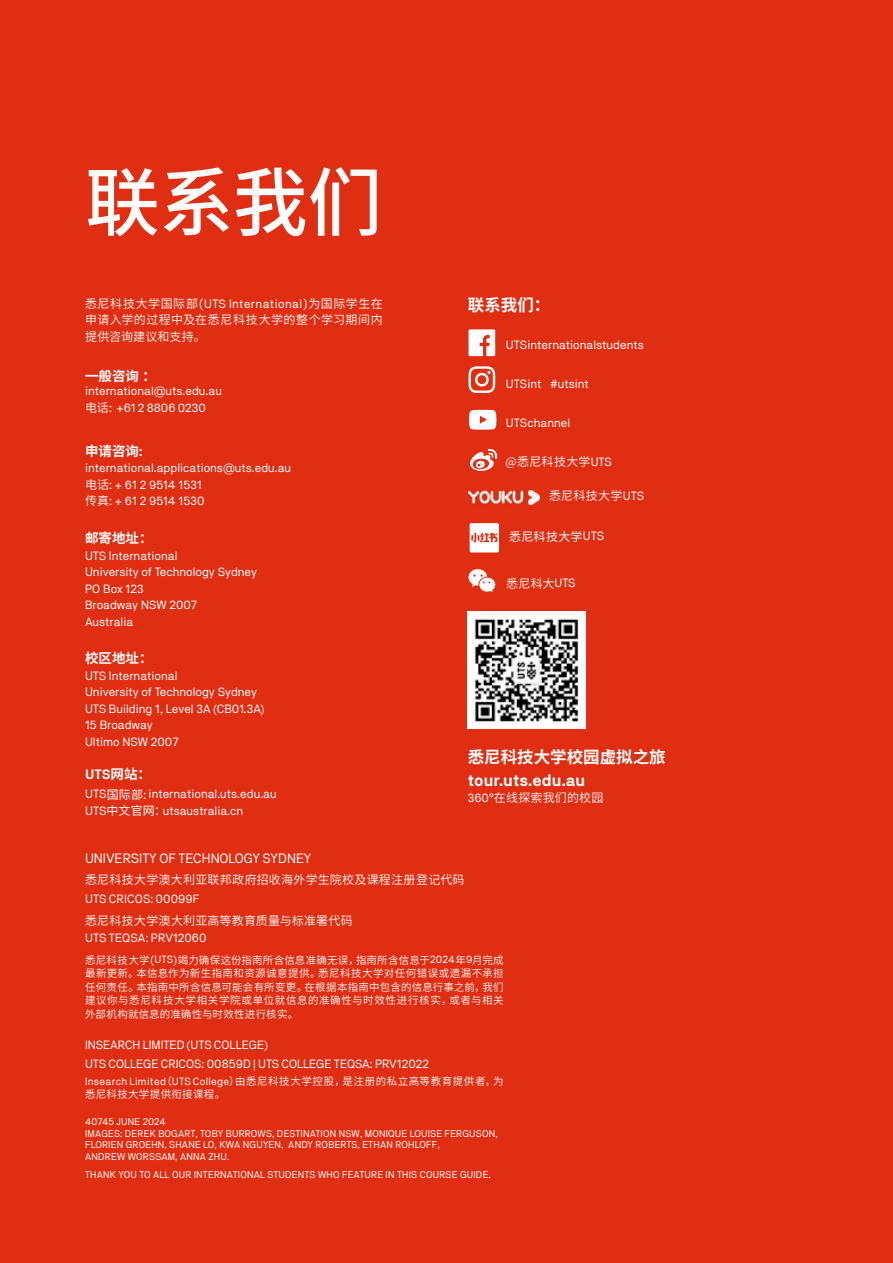
<style>
.page{position:relative;width:893px;height:1263px;background:#e02e12}
.page>*{position:absolute;margin:0;border:0;box-sizing:border-box;transform-origin:0 0}
.t1{font:500 75px "Source Han Sans CN";color:#fff}
.t2{font:700 16.5px "Source Han Sans CN";color:#fff}
.t3{font:700 16.5px "NB Akademie";color:#fff}
.t4{font:13.5px "NB Akademie";color:#fff}
.t5{font:700 13.5px "Source Han Sans CN";color:#fff}
.t6{font:700 13.5px "NB Akademie";color:#fff}
.t7{font:12px/16.5px "NB Akademie";color:#fff}
.t8{font:12px/16.5px "Source Han Sans CN";letter-spacing:.02em;color:#fff;text-align:justify}
.t9{font:12px "Source Han Sans CN";letter-spacing:.02em;color:#fff}
.t10{font:10.5px/13.5px "Source Han Sans CN";letter-spacing:.04em;color:#fff;text-align:justify}
.t11{font:9.75px/11.7px "NB Akademie";letter-spacing:.02em;color:#fff}
.s1{font-family:"NB Akademie"}
.s2{font-family:"Source Han Sans CN"}
.s3{font-family:"NB Akademie Std"}
</style>
<div class="page">
<svg style="left:469px;top:329px;width:26px;height:27px"></svg>
<svg style="left:469px;top:366px;width:26px;height:27px"></svg>
<svg style="left:469px;top:410px;width:27px;height:19px"></svg>
<svg style="left:470px;top:449px;width:27px;height:22px"></svg>
<img style="left:469px;top:490px;width:71px;height:14px">
<svg style="left:469px;top:569px;width:26px;height:23px"></svg>
<img style="left:468px;top:611px;width:117px;height:117px">
<div style="left:470px;top:523px;width:29px;height:29px;background:#fff;border-radius:2px"></div>
<svg style="left:471px;top:533px;width:26px;height:9px"></svg>
<h1 class="t1" style="left:85px;top:160px;width:299px">联系我们</h1>
<p class="t8" style="left:85px;top:295px;width:299px">悉尼科技大学国际部(<span class="s1">UTS International</span>)为国际学生在申请入学的过程中及在悉尼科技大学的整个学习期间内提供咨询建议和支持。</p>
<p class="t5" style="left:85px;top:368px;width:72px">一般咨询：</p>
<p class="t7" style="left:85px;top:383px;width:138px">international@uts.edu.au<span class="s2">电话</span><span class="s3">:</span> +61 2 8806 0230</p>
<p class="t5" style="left:85px;top:443px;width:59px">申请咨询<span class="s3">:</span></p>
<p class="t7" style="left:85px;top:460px;width:208px">international.applications@uts.edu.au<span class="s2">电话</span><span class="s3">:</span> + 61 2 9514 1531<br><span class="s2">传真</span><span class="s3">:</span> + 61 2 9514 1530</p>
<p class="t5" style="left:85px;top:531px;width:69px">邮寄地址：</p>
<p class="t7" style="left:85px;top:547px;width:174px">UTS International<br>University of Technology Sydney<br>PO Box 123<br>Broadway NSW 2007<br>Australia</p>
<p class="t5" style="left:85px;top:651px;width:69px">校区地址：</p>
<p class="t7" style="left:85px;top:667px;width:181px">UTS International<br>University of Technology Sydney<br>UTS Building 1, Level 3A (CB01.3A)<br>15 Broadway<br>Ultimo NSW 2007</p>
<p class="t6" style="left:85px;top:766px;width:68px">UTS<span class="s2">网站：</span></p>
<p class="t7" style="left:85px;top:785px;width:193px">UTS<span class="s2">国际部:</span> international.uts.edu.au<br>UTS<span class="s2">中文官网：</span>utsaustralia.cn</p>
<h2 class="t2" style="left:468px;top:295px;width:84px">联系我们：</h2>
<p class="t7" style="left:506px;top:336px;width:140px">UTSinternationalstudents</p>
<p class="t7" style="left:506px;top:375px;width:85px">UTSint #utsint</p>
<p class="t7" style="left:506px;top:414px;width:66px">UTSchannel</p>
<p class="t8" style="left:506px;top:454px;width:108px">@悉尼科技大学<span class="s1">UTS</span></p>
<p class="t8" style="left:549px;top:488px;width:97px">悉尼科技大学<span class="s1">UTS</span></p>
<p class="t9" style="left:509px;top:529px;width:97px">悉尼科技大学<span class="s1">UTS</span></p>
<p class="t8" style="left:506px;top:575px;width:71px">悉尼科大<span class="s1">UTS</span></p>
<h2 class="t2" style="left:468px;top:748px;width:199px">悉尼科技大学校园虚拟之旅</h2>
<h2 class="t3" style="left:468px;top:770px;width:119px">tour.uts.edu.au</h2>
<p class="t8" style="left:468px;top:789px;width:137px"><span class="s1">360°</span>在线探索我们的校园</p>
<p class="t4" style="left:85px;top:850px;width:228px">UNIVERSITY OF TECHNOLOGY SYDNEY</p>
<p class="t8" style="left:85px;top:872px;width:381px">悉尼科技大学澳大利亚联邦政府招收海外学生院校及课程注册登记代码</p>
<p class="t7" style="left:85px;top:890px;width:116px">UTS CRICOS: 00099F</p>
<p class="t8" style="left:85px;top:912px;width:269px">悉尼科技大学澳大利亚高等教育质量与标准署代码</p>
<p class="t7" style="left:85px;top:929px;width:123px">UTS TEQSA: PRV12060</p>
<p class="t10" style="left:85px;top:953px;width:420px">悉尼科技大学(<span class="s1">UTS</span>)竭力确保这份指南所含信息准确无误，指南所含信息于<span class="s1">2024</span>年<span class="s1">9</span>月完成最新更新。本信息作为新生指南和资源诚意提供。悉尼科技大学对任何错误或遗漏不承担任何责任。本指南中所含信息可能会有所变更。在根据本指南中包含的信息行事之前，我们建议你与悉尼科技大学相关学院或单位就信息的准确性与时效性进行核实，或者与相关外部机构就信息的准确性与时效性进行核实。</p>
<p class="t7" style="left:85px;top:1035px;width:346px;line-height:18.6px">INSEARCH LIMITED (UTS COLLEGE)<br>UTS COLLEGE CRICOS: 00859D | UTS COLLEGE TEQSA: PRV12022</p>
<p class="t10" style="left:85px;top:1075px;width:420px;line-height:12.6px"><span class="s1">Insearch Limited</span>（<span class="s1">UTS College</span>）由悉尼科技大学控股，是注册的私立高等教育提供者，为悉尼科技大学提供衔接课程。</p>
<p class="t11" style="left:85px;top:1115px;width:414px">40745 JUNE 2024<br>IMAGES: DEREK BOGART, TOBY BURROWS, DESTINATION NSW, MONIQUE LOUISE FERGUSON, FLORIEN GROEHN, SHANE LO, KWA NGUYEN, ANDY ROBERTS, ETHAN ROHLOFF,<br>ANDREW WORSSAM, ANNA ZHU.</p>
<p class="t11" style="left:85px;top:1168px;width:407px">THANK YOU TO ALL OUR INTERNATIONAL STUDENTS WHO FEATURE IN THIS COURSE GUIDE.</p>
</div>
